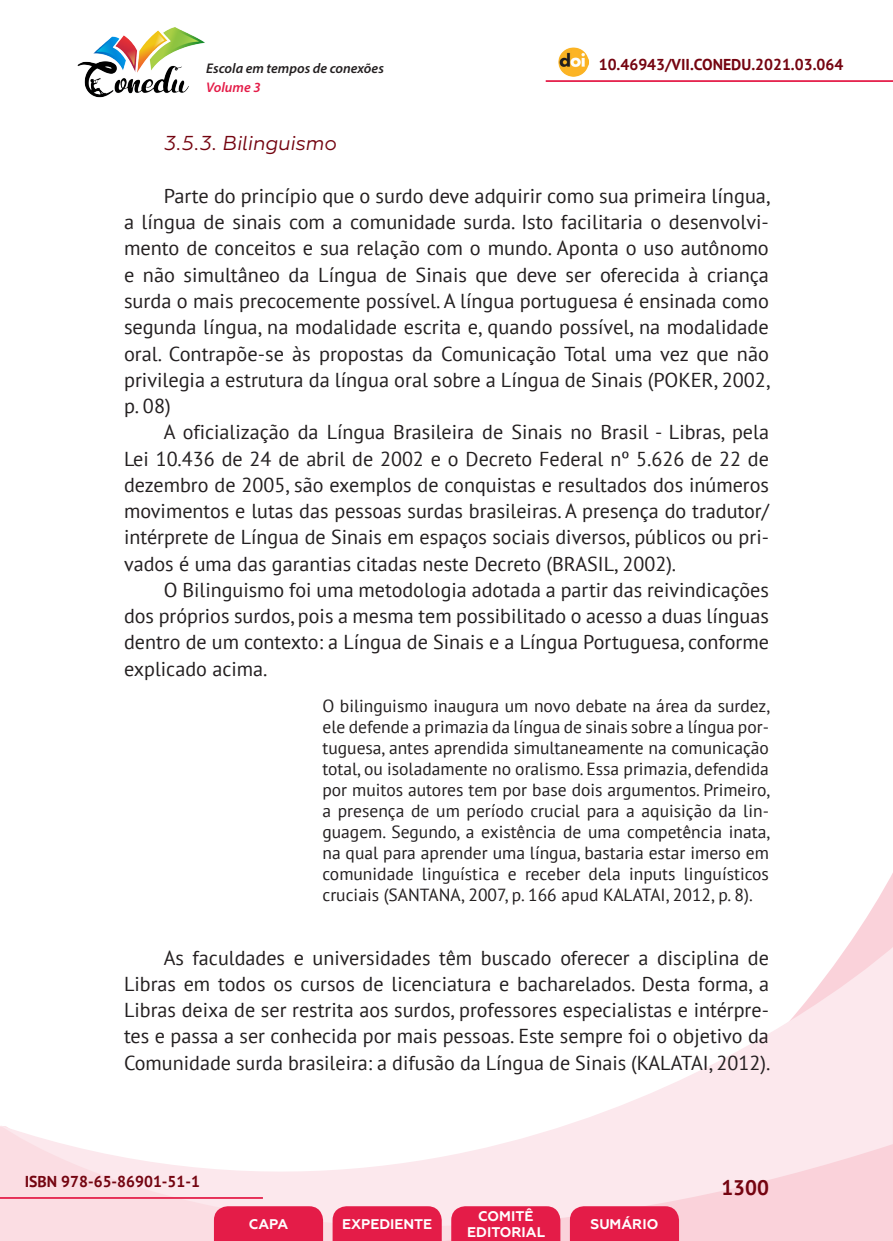
<style>
.page{position:relative;width:893px;height:1241px;background:#fff}
.page>*{position:absolute;margin:0;border:0;box-sizing:border-box;transform-origin:0 0}
.t1{font:700 21px "PT Sans";color:#740410}
._8_CORPO{font:20.12px/26.2px "PT Sans";color:#231f20;text-align:justify}
._11_SUBTÍTULO_3{font:italic 20.12px "Geometria";color:#740410}
._12_CITACAO{font:17.5px/21px "PT Sans";color:#231f20;text-align:justify}
.t2{font:700 15.75px "PT Sans";color:#740410}
.t3{font:700 14px/16.8px "Geometria";color:#fff;text-align:center}
.t4{font:italic 600 14px "Myriad Pro";color:#231f20}
.t5{font:italic 600 14px "Myriad Pro";color:#e41c48}
</style>
<div class="page">
<svg style="left:848px;top:873px;width:45px;height:73px"></svg>
<svg style="left:0;top:946px;width:893px;height:294px"></svg>
<hr style="left:0;top:1196px;width:263px;height:2px;background:#e41c48">
<hr style="left:546px;top:80px;width:347px;height:2px;background:#e41c48">
<img style="left:559px;top:47px;width:30px;height:30px">
<img style="left:77px;top:27px;width:128px;height:71px">
<svg style="left:214px;top:1205px;width:109px;height:35px;background:#e52751"></svg>
<svg style="left:333px;top:1205px;width:109px;height:35px;background:#e52751"></svg>
<svg style="left:451px;top:1205px;width:109px;height:35px;background:#e52751"></svg>
<svg style="left:570px;top:1205px;width:109px;height:35px;background:#e52650"></svg>
<p class="t4" style="left:206px;top:59px;width:179px">Escola em tempos de conexões</p>
<p class="t2" style="left:599px;top:54px;width:246px">10.46943/VII.CONEDU.2021.03.064</p>
<p class="t5" style="left:206px;top:78px;width:56px">Volume 3</p>
<p class="_11_SUBTÍTULO_3" style="left:164px;top:132px;width:174px">3.5.3. Bilinguismo</p>
<p class="_8_CORPO" style="left:124px;top:182px;width:648px;text-indent:40px">Parte do princípio que o surdo deve adquirir como sua primeira língua, a língua de sinais com a comunidade surda. Isto facilitaria o desenvolvi&shy;mento de conceitos e sua relação com o mundo. Aponta o uso autônomo e não simultâneo da Língua de Sinais que deve ser oferecida à criança surda o mais precocemente possível. A língua portuguesa é ensinada como segunda língua, na modalidade escrita e, quando possível, na modalidade oral. Contrapõe-se às propostas da Comunicação Total uma vez que não privilegia a estrutura da língua oral sobre a Língua de Sinais (POKER, 2002, p. 08)</p>
<p class="_8_CORPO" style="left:124px;top:418px;width:646px;text-indent:40px">A oficialização da Língua Brasileira de Sinais no Brasil - Libras, pela Lei 10.436 de 24 de abril de 2002 e o Decreto Federal nº 5.626 de 22 de dezembro de 2005, são exemplos de conquistas e resultados dos inúmeros movimentos e lutas das pessoas surdas brasileiras. A presença do tradutor/ intérprete de Língua de Sinais em espaços sociais diversos, públicos ou pri&shy;vados é uma das garantias citadas neste Decreto (BRASIL, 2002).</p>
<p class="_8_CORPO" style="left:124px;top:576px;width:646px;text-indent:40px">O Bilinguismo foi uma metodologia adotada a partir das reivindicações dos próprios surdos, pois a mesma tem possibilitado o acesso a duas línguas dentro de um contexto: a Língua de Sinais e a Língua Portuguesa, conforme explicado acima.</p>
<p class="_12_CITACAO" style="left:322px;top:694px;width:449px">O bilinguismo inaugura um novo debate na área da surdez, ele defende a primazia da língua de sinais sobre a língua por&shy;tuguesa, antes aprendida simultaneamente na comunicação total, ou isoladamente no oralismo. Essa primazia, defendida por muitos autores tem por base dois argumentos. Primeiro, a presença de um período crucial para a aquisição da lin&shy;guagem. Segundo, a existência de uma competência inata, na qual para aprender uma língua, bastaria estar imerso em comunidade linguística e receber dela inputs linguísticos cruciais (SANTANA, 2007, p. 166 apud KALATAI, 2012, p. 8).</p>
<p class="_8_CORPO" style="left:124px;top:943px;width:648px;text-indent:40px">As faculdades e universidades têm buscado oferecer a disciplina de Libras em todos os cursos de licenciatura e bacharelados. Desta forma, a Libras deixa de ser restrita aos surdos, professores especialistas e intérpre&shy;tes e passa a ser conhecida por mais pessoas. Este sempre foi o objetivo da Comunidade surda brasileira: a difusão da Língua de Sinais (KALATAI, 2012).</p>
<p class="t2" style="left:25px;top:1170px;width:177px">ISBN 978-65-86901-51-1</p>
<p class="t3" style="left:249px;top:1215px;width:41px">CAPA</p>
<p class="t3" style="left:342px;top:1215px;width:92px">EXPEDIENTE</p>
<p class="t3" style="left:467px;top:1207px;width:79px">COMITÊ<br>EDITORIAL</p>
<p class="t3" style="left:590px;top:1215px;width:69px">SUMÁRIO</p>
<p class="t1" style="left:721px;top:1173px;width:49px">1300</p>
</div>
